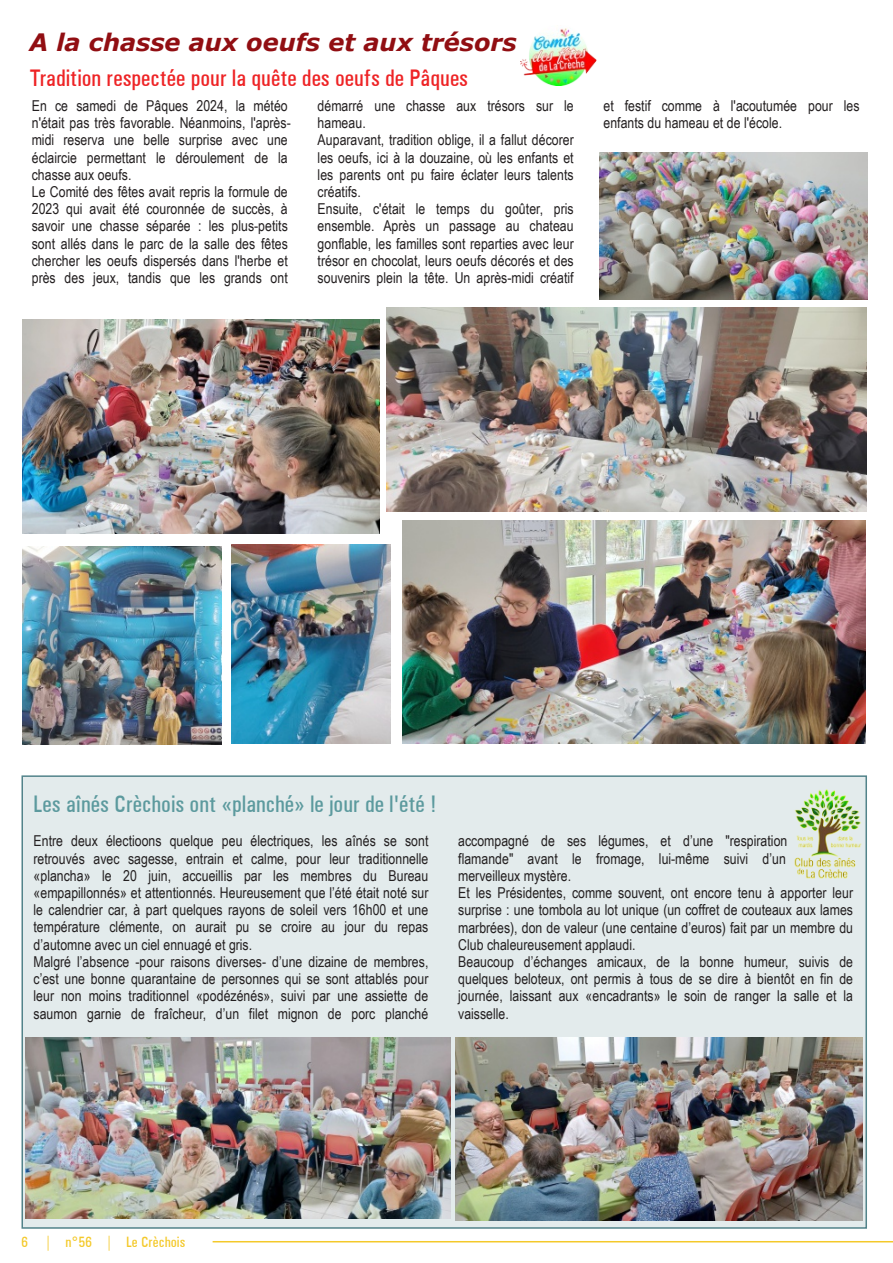
<style>
.page{position:relative;width:893px;height:1263px;background:#fff}
.page>*{position:absolute;margin:0;border:0;box-sizing:border-box;transform-origin:0 0}
.t1{font:24px "U001 Con";color:#ee2325}
.t2{font:24px "U001 Con";color:#5c9a9e}
.t3{font:italic 700 24px "Verdana";color:#910e12}
.t4{font:15px/17.2px "Arial Narrow";letter-spacing:.005em;color:#231f20}
.t5{font:15px "U001 Con";letter-spacing:.005em;color:#f4c92a}
</style>
<div class="page">
<div style="left:22px;top:776px;width:844px;height:452px;background:#e3ebec"></div>
<div style="left:22px;top:775px;width:845px;height:454px;border:2px solid #52838a"></div>
<hr style="left:213px;top:1241px;width:680px;height:1px;background:#f4c92a">
<img style="left:22px;top:320px;width:357px;height:213px">
<img style="left:520px;top:28px;width:77px;height:57px">
<img style="left:794px;top:789px;width:68px;height:90px">
<img style="left:455px;top:1037px;width:408px;height:183px">
<img style="left:26px;top:1037px;width:425px;height:182px">
<img style="left:22px;top:546px;width:199px;height:198px">
<img style="left:231px;top:545px;width:159px;height:198px">
<img style="left:403px;top:521px;width:462px;height:223px">
<img style="left:387px;top:308px;width:480px;height:204px">
<img style="left:599px;top:153px;width:268px;height:147px">
<h1 class="t3" style="left:29px;top:27px;width:489px">A la chasse aux oeufs et aux trésors</h1>
<h1 class="t1" style="left:30px;top:63px;width:440px">Tradition respectée pour la quête des oeufs de Pâques</h1>
<p class="t4" style="left:32px;top:97px;width:260px">En ce samedi de Pâques 2024, la météo n'était pas très favorable. Néanmoins, l'après&shy;midi reserva une belle surprise avec une éclaircie permettant le déroulement de la chasse aux oeufs.<br>Le Comité des fêtes avait repris la formule de 2023 qui avait été couronnée de succès, à savoir une chasse séparée : les plus-petits sont allés dans le parc de la salle des fêtes chercher les oeufs dispersés dans l'herbe et près des jeux, tandis que les grands ont</p>
<p class="t4" style="left:318px;top:97px;width:258px">démarré une chasse aux trésors sur le hameau.<br>Auparavant, tradition oblige, il a fallut décorer les oeufs, ici à la douzaine, où les enfants et les parents ont pu faire éclater leurs talents créatifs.<br>Ensuite, c'était le temps du goûter, pris ensemble. Après un passage au chateau gonflable, les familles sont reparties avec leur trésor en chocolat, leurs oeufs décorés et des souvenirs plein la tête. Un après-midi créatif</p>
<p class="t4" style="left:603px;top:97px;width:258px">et festif comme à l'acoutumée pour les enfants du hameau et de l'école.</p>
<h1 class="t2" style="left:33px;top:788px;width:405px">Les aînés Crèchois ont «planché» le jour de l'été !</h1>
<p class="t4" style="left:34px;top:832px;width:396px">Entre deux électioons quelque peu électriques, les aînés se sont retrouvés avec sagesse, entrain et calme, pour leur traditionnelle «plancha» le 20 juin, accueillis par les membres du Bureau «empapillonnés» et attentionnés. Heureusement que l’été était noté sur le calendrier car, à part quelques rayons de soleil vers 16h00 et une température clémente, on aurait pu se croire au jour du repas d’automne avec un ciel ennuagé et gris.<br>Malgré l’absence -pour raisons diverses- d’une dizaine de membres, c’est une bonne quarantaine de personnes qui se sont attablés pour leur non moins traditionnel «podézénés», suivi par une assiette de saumon garnie de fraîcheur, d’un filet mignon de porc planché</p>
<p class="t4" style="left:458px;top:832px;width:396px">accompagné de ses légumes, et d’une "respiration<br>flamande" avant le fromage, lui-même suivi d’un<br>merveilleux mystère.<br>Et les Présidentes, comme souvent, ont encore tenu à apporter leur surprise : une tombola au lot unique (un coffret de couteaux aux lames marbrées), don de valeur (une centaine d’euros) fait par un membre du Club chaleureusement applaudi.<br>Beaucoup d’échanges amicaux, de la bonne humeur, suivis de quelques beloteux, ont permis à tous de se dire à bientôt en fin de journée, laissant aux «encadrants» le soin de ranger la salle et la vaisselle.</p>
<p class="t5" style="left:21px;top:1232px;width:165px">6 | n°56 | Le Crèchois</p>
</div>
